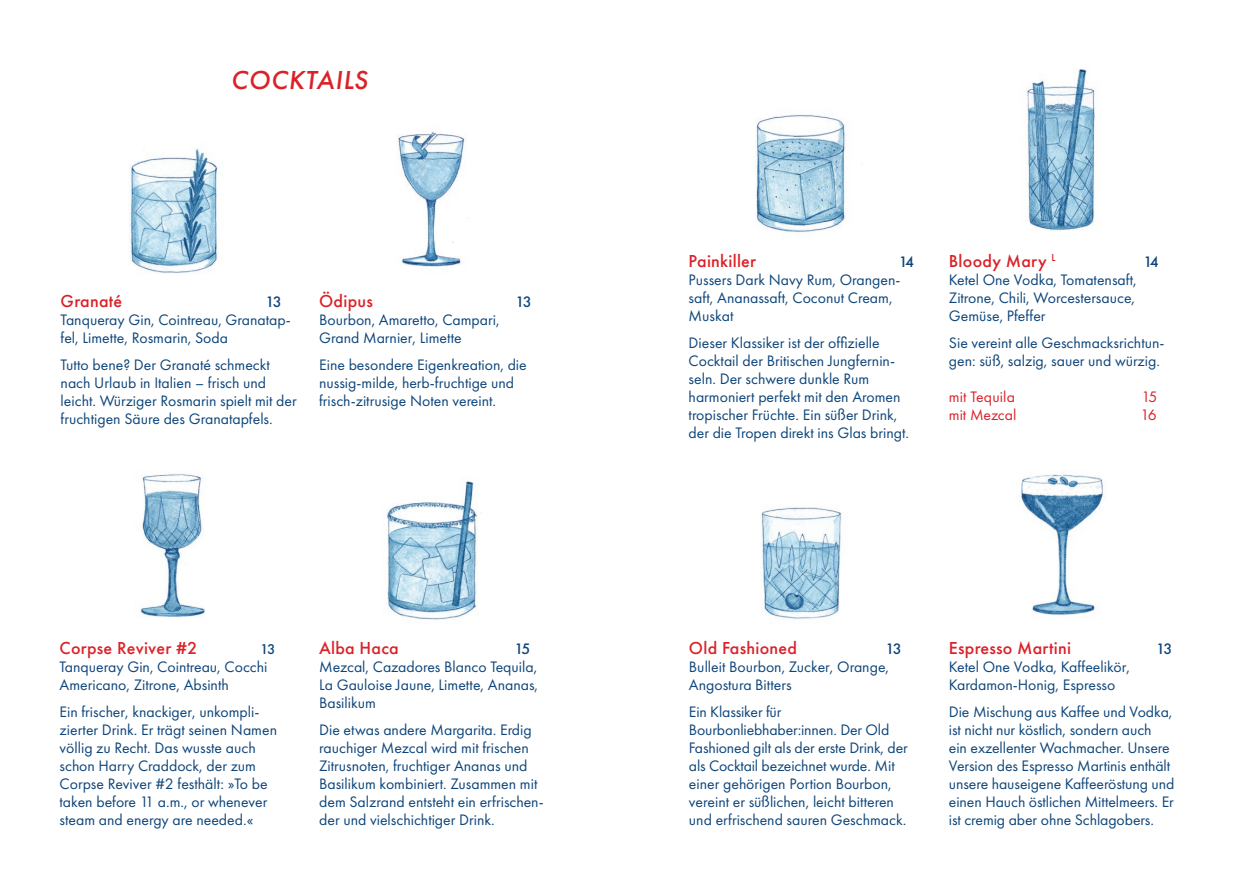
<style>
.page{position:relative;width:1234px;height:876px;background:#fff}
.page>*{position:absolute;margin:0;border:0;box-sizing:border-box;transform-origin:0 0}
.t1{font:italic 500 27px "Futura PT";letter-spacing:.03em;color:#da2128}
.t2{font:500 18px "Futura PT";letter-spacing:.015em;color:#da2128}
.t3{font:15.75px/18px "Futura PT";color:#0d457a}
.t4{font:15.75px "Futura PT";color:#da2128}
.t5{font:500 15.75px "Futura PT";letter-spacing:-.1em;color:#0d457a}
.t6{font:500 14.7px "Futura PT";color:#0d457a}
</style>
<div class="page">
<img style="left:1026px;top:69px;width:70px;height:162px">
<img style="left:130px;top:149px;width:88px;height:124px">
<img style="left:397px;top:132px;width:68px;height:135px">
<img style="left:140px;top:473px;width:65px;height:144px">
<img style="left:756px;top:114px;width:90px;height:119px">
<img style="left:1021px;top:474px;width:83px;height:142px">
<img style="left:761px;top:507px;width:81px;height:112px">
<img style="left:387px;top:481px;width:95px;height:139px">
<h1 class="t1" style="left:231px;top:63px;width:138px">COCKTAILS</h1>
<p class="t2" style="left:61px;top:290px;width:63px">Granaté</p>
<p class="t5" style="left:265px;top:292px;width:18px">13</p>
<p class="t3" style="left:61px;top:311px;width:232px">Tanqueray Gin, Cointreau, Granatap&shy;fel, Limette, Rosmarin, Soda</p>
<p class="t3" style="left:61px;top:356px;width:238px">Tutto bene? Der Granaté schmeckt nach Urlaub in Italien – frisch und leicht. Würziger Rosmarin spielt mit der fruchtigen Säure des Granatapfels.</p>
<p class="t2" style="left:319px;top:290px;width:55px">Ödipus</p>
<p class="t5" style="left:515px;top:292px;width:18px">13</p>
<p class="t3" style="left:319px;top:311px;width:182px">Bourbon, Amaretto, Campari,<br>Grand Marnier, Limette</p>
<p class="t3" style="left:319px;top:356px;width:209px">Eine besondere Eigenkreation, die nussig-milde, herb-fruchtige und frisch-zitrusige Noten vereint.</p>
<p class="t2" style="left:60px;top:637px;width:139px">Corpse Reviver #2</p>
<p class="t6" style="left:260px;top:640px;width:17px">13</p>
<p class="t3" style="left:60px;top:658px;width:209px">Tanqueray Gin, Cointreau, Cocchi<br>Americano, Zitrone, Absinth</p>
<p class="t3" style="left:60px;top:703px;width:219px">Ein frischer, knackiger, unkompli&shy;zierter Drink. Er trägt seinen Namen völlig zu Recht. Das wusste auch schon Harry Craddock, der zum Corpse Reviver #2 festhält: »To be taken before 11 a.m., or whenever steam and energy are needed.«</p>
<p class="t2" style="left:319px;top:637px;width:81px">Alba Haca</p>
<p class="t5" style="left:514px;top:639px;width:18px">15</p>
<p class="t3" style="left:319px;top:658px;width:220px;text-align:justify">Mezcal, Cazadores Blanco Tequila, La Gauloise Jaune, Limette, Ananas, Basilikum</p>
<p class="t3" style="left:319px;top:721px;width:226px">Die etwas andere Margarita. Erdig rauchiger Mezcal wird mit frischen Zitrusnoten, fruchtiger Ananas und Basilikum kombiniert. Zusammen mit dem Salzrand entsteht ein erfrischen&shy;der und vielschichtiger Drink.</p>
<p class="t2" style="left:688px;top:250px;width:69px">Painkiller</p>
<p class="t5" style="left:898px;top:252px;width:17px">14</p>
<p class="t3" style="left:688px;top:271px;width:213px">Pussers Dark Navy Rum, Orangen&shy;saft, Ananassaft, Coconut Cream,<br>Muskat</p>
<p class="t3" style="left:688px;top:334px;width:222px">Dieser Klassiker ist der offizielle Cocktail der Britischen Jungfernin&shy;seln. Der schwere dunkle Rum harmoniert perfekt mit den Aromen tropischer Früchte. Ein süßer Drink, der die Tropen direkt ins Glas bringt.</p>
<p class="t2" style="left:948px;top:250px;width:108px">Bloody Mary <sup>L</sup></p>
<p class="t5" style="left:1142px;top:252px;width:17px">14</p>
<p class="t3" style="left:948px;top:271px;width:189px;text-align:justify">Ketel One Vodka, Tomatensaft, Zitrone, Chili, Worcestersauce, Gemüse, Pfeffer</p>
<p class="t3" style="left:948px;top:334px;width:217px">Sie vereint alle Geschmacksrichtun&shy;gen: süß, salzig, sauer und würzig.</p>
<p class="t4" style="left:948px;top:388px;width:68px">mit Tequila</p>
<p class="t4" style="left:1141px;top:388px;width:17px">15</p>
<p class="t4" style="left:948px;top:406px;width:69px">mit Mezcal</p>
<p class="t4" style="left:1140px;top:406px;width:18px">16</p>
<p class="t2" style="left:688px;top:637px;width:110px">Old Fashioned</p>
<p class="t5" style="left:885px;top:639px;width:18px">13</p>
<p class="t3" style="left:688px;top:658px;width:202px">Bulleit Bourbon, Zucker, Orange,<br>Angostura Bitters</p>
<p class="t3" style="left:688px;top:703px;width:220px">Ein Klassiker für Bourbonliebhaber:innen. Der Old Fashioned gilt als der erste Drink, der als Cocktail bezeichnet wurde. Mit einer gehörigen Portion Bourbon, vereint er süßlichen, leicht bitteren und erfrischend sauren Geschmack.</p>
<p class="t2" style="left:948px;top:637px;width:124px">Espresso Martini</p>
<p class="t5" style="left:1155px;top:639px;width:18px">13</p>
<p class="t3" style="left:948px;top:658px;width:182px">Ketel One Vodka, Kaffeelikör,<br>Kardamon-Honig, Espresso</p>
<p class="t3" style="left:948px;top:703px;width:227px">Die Mischung aus Kaffee und Vodka, ist nicht nur köstlich, sondern auch<br>ein exzellenter Wachmacher. Unsere Version des Espresso Martinis enthält unsere hauseigene Kaffeeröstung und einen Hauch östlichen Mittelmeers. Er ist cremig aber ohne Schlagobers.</p>
</div>
